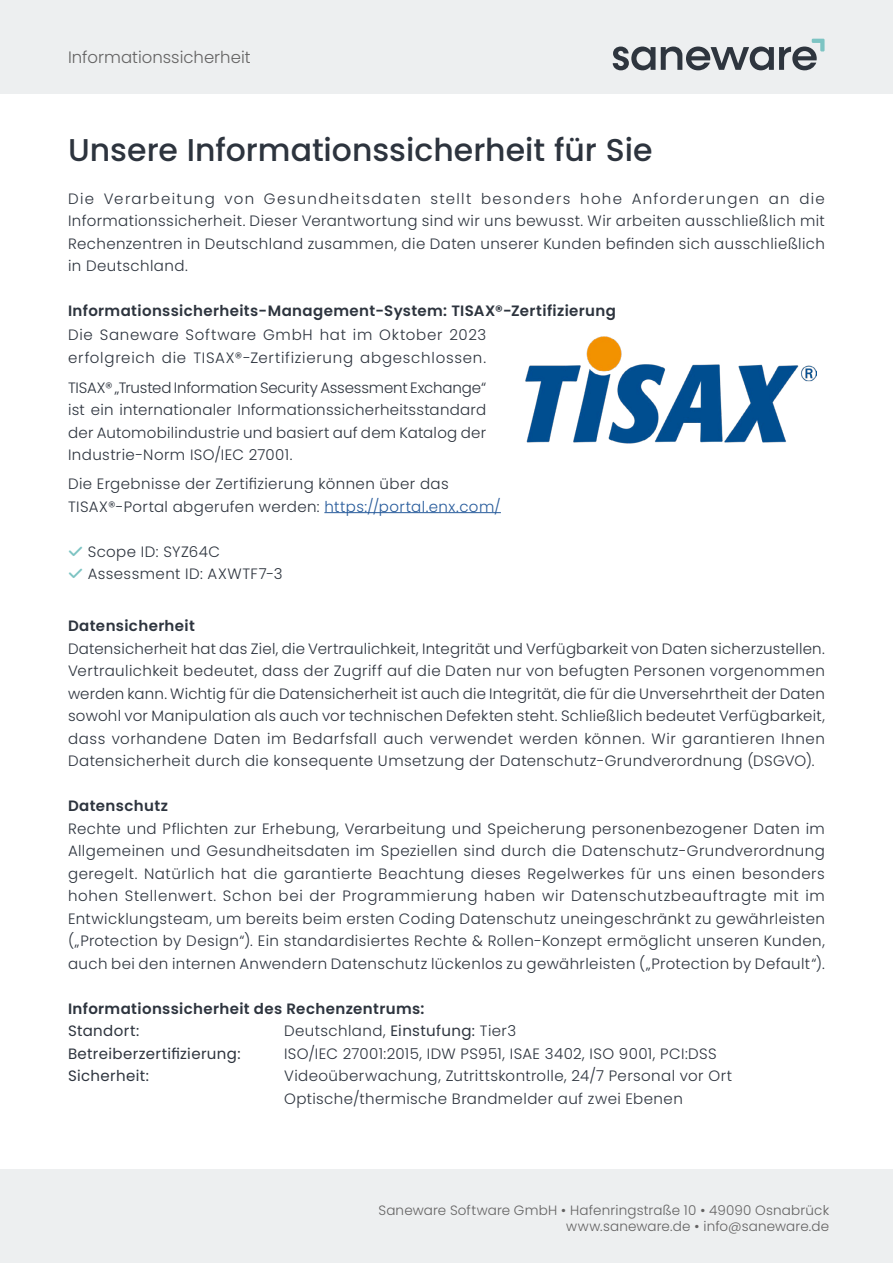
<style>
.page{position:relative;width:893px;height:1263px;background:#fff}
.page>*{position:absolute;margin:0;border:0;box-sizing:border-box;transform-origin:0 0}
.t1{font:500 31.5px "Poppins";color:#2d343e}
.t2{font:300 16.5px "Poppins";color:#646363}
.t3{font:300 15px/22.5px "Poppins";letter-spacing:.03em;color:#2d343e;text-align:justify}
.t4{font:600 15px "Poppins";letter-spacing:.025em;color:#2d343e}
.t5{font:300 15px/22.5px "Poppins";letter-spacing:.05em;color:#2d343e}
.t6{font:15px "Poppins";letter-spacing:.025em;color:#2d343e}
.t7{font:300 13.5px/16.2px "Poppins";letter-spacing:.01em;color:#646363;text-align:right}
.s1{color:#275b9b}
.s2{color:#7dc4c3}
.s3{font-weight:400}
</style>
<div class="page">
<div style="left:0;top:0;width:893px;height:94px;background:#edeff0"></div>
<svg style="left:613px;top:47px;width:42px;height:23px"></svg>
<svg style="left:661px;top:39px;width:163px;height:31px"></svg>
<div style="left:0;top:1169px;width:893px;height:94px;background:#edeff0"></div>
<img style="left:525px;top:337px;width:291px;height:106px">
<hr style="left:324px;top:512px;width:177px;height:1px;background:#275b9b">
<p class="t2" style="left:68px;top:48px;width:184px">Informationssicherheit</p>
<h1 class="t1" style="left:68px;top:131px;width:586px">Unsere Informationssicherheit für Sie</h1>
<p class="t3" style="left:68px;top:187px;width:758px">Die Verarbeitung von Gesundheitsdaten stellt besonders hohe Anforderungen an die Informationssicherheit. Dieser Verantwortung sind wir uns bewusst. Wir arbeiten ausschließlich mit Rechenzentren in Deutschland zusammen, die Daten unserer Kunden befinden sich ausschließlich in Deutschland.</p>
<p class="t4" style="left:68px;top:302px;width:549px">Informationssicherheits-Management-System: TISAX®-Zertifizierung</p>
<p class="t5" style="left:68px;top:324px;width:420px">Die Saneware Software GmbH hat im Oktober 2023 erfolgreich die TISAX®-Zertifizierung abgeschlossen.</p>
<p class="t3" style="left:68px;top:376px;width:420px">TISAX® „Trusted Information Security Assessment Exchange“ ist ein internationaler Informationssicherheitsstandard der Automobilindustrie und basiert auf dem Katalog der Industrie-Norm ISO/IEC 27001.</p>
<p class="t3" style="left:68px;top:473px;width:434px">Die Ergebnisse der Zertifizierung können über das<br>TISAX®-Portal abgerufen werden: <span class="s1">https://portal.enx.com/</span></p>
<p class="t3" style="left:68px;top:540px;width:154px"><span class="s2">✓</span> Scope ID: SYZ64C</p>
<p class="t3" style="left:68px;top:563px;width:216px"><span class="s2">✓</span> Assessment ID: AXWTF7-3</p>
<p class="t4" style="left:68px;top:617px;width:128px">Datensicherheit</p>
<p class="t3" style="left:68px;top:637px;width:758px">Datensicherheit hat das Ziel, die Vertraulichkeit, Integrität und Verfügbarkeit von Daten sicherzustellen.<br>Vertraulichkeit bedeutet, dass der Zugriff auf die Daten nur von befugten Personen vorgenommen werden kann. Wichtig für die Datensicherheit ist auch die Integrität, die für die Unversehrtheit der Daten sowohl vor Manipulation als auch vor technischen Defekten steht. Schließlich bedeutet Verfügbarkeit, dass vorhandene Daten im Bedarfsfall auch verwendet werden können. Wir garantieren Ihnen Datensicherheit durch die konsequente Umsetzung der Datenschutz-Grundverordnung (DSGVO).</p>
<p class="t4" style="left:68px;top:797px;width:101px">Datenschutz</p>
<p class="t3" style="left:68px;top:817px;width:758px">Rechte und Pflichten zur Erhebung, Verarbeitung und Speicherung personenbezogener Daten im Allgemeinen und Gesundheitsdaten im Speziellen sind durch die Datenschutz-Grundverordnung geregelt. Natürlich hat die garantierte Beachtung dieses Regelwerkes für uns einen besonders hohen Stellenwert. Schon bei der Programmierung haben wir Datenschutzbeauftragte mit im Entwicklungsteam, um bereits beim ersten Coding Datenschutz uneingeschränkt zu gewährleisten („Protection by Design“). Ein standardisiertes Rechte &amp; Rollen-Konzept ermöglicht unseren Kunden, auch bei den internen Anwendern Datenschutz lückenlos zu gewährleisten („Protection by Default“).</p>
<p class="t4" style="left:68px;top:1000px;width:358px">Informationssicherheit des Rechenzentrums:</p>
<p class="t6" style="left:68px;top:1022px;width:73px">Standort:</p>
<p class="t3" style="left:284px;top:1020px;width:234px">Deutschland, <span class="s3">Einstufung:</span> Tier3</p>
<p class="t6" style="left:68px;top:1045px;width:174px">Betreiberzertifizierung:</p>
<p class="t3" style="left:284px;top:1042px;width:434px">ISO/IEC 27001:2015, IDW PS951, ISAE 3402, ISO 9001, PCI:DSS</p>
<p class="t6" style="left:68px;top:1067px;width:83px">Sicherheit:</p>
<p class="t3" style="left:284px;top:1065px;width:450px">Videoüberwachung, Zutrittskontrolle, 24/7 Personal vor Ort<br>Optische/thermische Brandmelder auf zwei Ebenen</p>
<p class="t7" style="left:378px;top:1202px;width:452px">Saneware Software GmbH <span class="s3">•</span> Hafenringstraße 10 <span class="s3">•</span> 49090 Osnabrück www.saneware.de <span class="s3">•</span> info@saneware.de</p>
</div>
